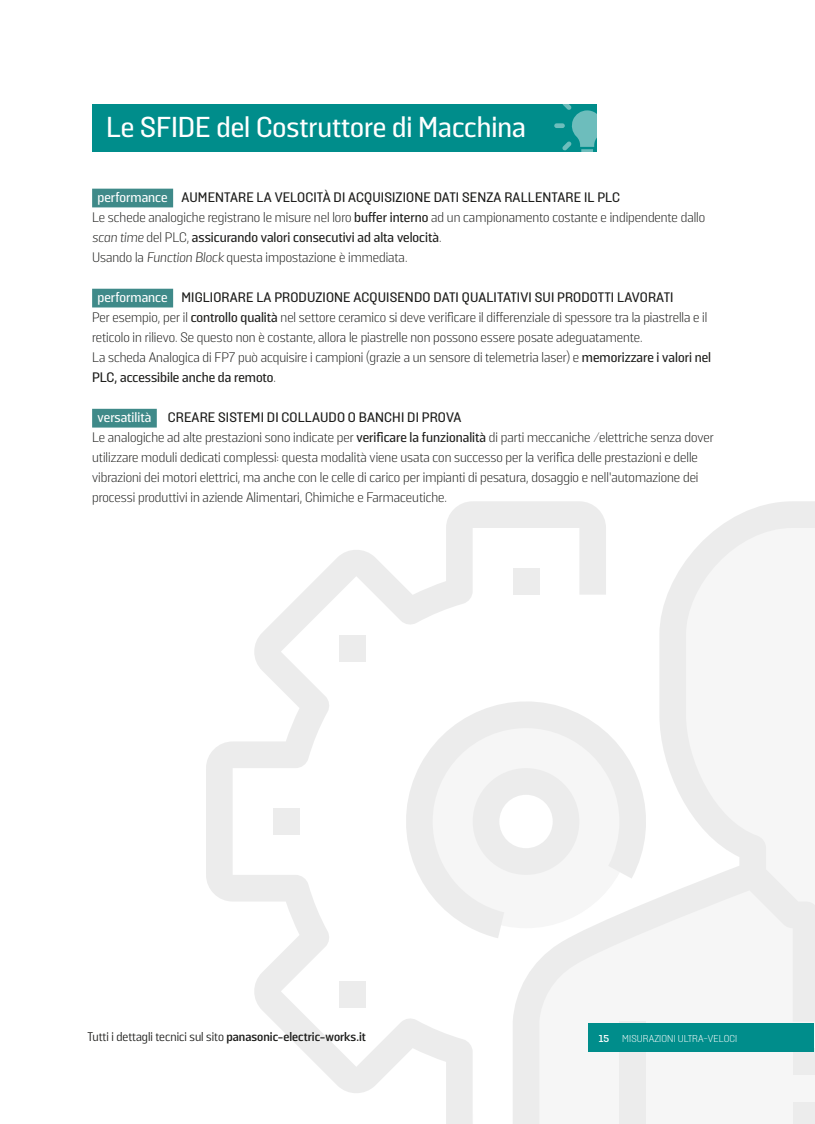
<style>
.page{position:relative;width:815px;height:1124px;background:#fff}
.page>*{position:absolute;margin:0;border:0;box-sizing:border-box;transform-origin:0 0}
.t1{font:500 28.75px "Solido";color:#fff}
.t2{font:300 13.75px/20px "Solido";color:#1d1d1b}
.t3{font:500 13.75px "Solido";letter-spacing:.01em;color:#1d1d1b}
.t4{font:12.5px "Solido";color:#1d1d1b}
.t5{font:300 10px "Solido";letter-spacing:.01em;color:#fff}
.t6{font:700 10px "Solido";color:#fff}
.s1{color:#fff}
.s2{font-weight:500}
.s3{font-weight:300;font-style:italic}
.s4{font-weight:300}
.s5{font-style:italic}
.s6{font-weight:700}
</style>
<div class="page">
<svg style="left:206px;top:501px;width:307px;height:622px"></svg>
<svg style="left:513px;top:501px;width:302px;height:622px;fill:#f6f6f6"></svg>
<div style="left:619px;top:1021px;width:27px;height:102px;background:#ececec"></div>
<svg style="left:389px;top:684px;width:274px;height:254px"></svg>
<div style="left:513px;top:568px;width:26px;height:26px;background:#ececec"></div>
<div style="left:339px;top:981px;width:27px;height:27px;background:#ececec"></div>
<div style="left:339px;top:634px;width:27px;height:27px;background:#ececec"></div>
<div style="left:273px;top:808px;width:26px;height:26px;background:#ececec"></div>
<svg style="left:473px;top:768px;width:106px;height:106px"></svg>
<div style="left:793px;top:1048px;width:22px;height:26px;background:#ececec"></div>
<div style="left:793px;top:1101px;width:22px;height:22px;background:#ececec"></div>
<div style="left:588px;top:1023px;width:226px;height:28px;background:#008d8b"></div>
<div style="left:92px;top:104px;width:505px;height:47px;background:#008d8b"></div>
<div style="left:554px;top:123px;width:11px;height:5px;background:#6dbdbc;border-radius:2px"></div>
<svg style="left:562px;top:104px;width:35px;height:48px"></svg>
<div style="left:92px;top:189px;width:81px;height:18px;background:#3f8a89"></div>
<div style="left:92px;top:289px;width:81px;height:18px;background:#3f8a89"></div>
<div style="left:92px;top:409px;width:65px;height:18px;background:#3f8a89"></div>
<p class="t1" style="left:106px;top:110px;width:421px">Le SFIDE del Costruttore di Macchina</p>
<p class="t3" style="left:98px;top:189px;width:524px"><span class="s1">performance</span> AUMENTARE LA VELOCITÀ DI ACQUISIZIONE DATI SENZA RALLENTARE IL PLC</p>
<p class="t2" style="left:92px;top:207px;width:615px">Le schede analogiche registrano le misure nel loro <span class="s2">buffer interno</span> ad un campionamento costante e indipendente dallo</p>
<p class="t3" style="left:92px;top:229px;width:351px"><span class="s3">scan time</span> <span class="s4">del PLC,</span> assicurando valori consecutivi ad alta velocità<span class="s4">.</span></p>
<p class="t2" style="left:92px;top:247px;width:317px">Usando la <span class="s5">Function Block</span> questa impostazione è immediata.</p>
<p class="t3" style="left:98px;top:289px;width:577px"><span class="s1">performance</span> MIGLIORARE LA PRODUZIONE ACQUISENDO DATI QUALITATIVI SUI PRODOTTI LAVORATI</p>
<p class="t2" style="left:92px;top:307px;width:617px">Per esempio, per il <span class="s2">controllo qualità</span> nel settore ceramico si deve verificare il differenziale di spessore tra la piastrella e il reticolo in rilievo. Se questo non è costante, allora le piastrelle non possono essere posate adeguatamente.</p>
<p class="t2" style="left:92px;top:347px;width:620px">La scheda Analogica di FP7 può acquisire i campioni (grazie a un sensore di telemetria laser) e <span class="s2">memorizzare i valori nel<br>PLC, accessibile anche da remoto</span>.</p>
<p class="t3" style="left:98px;top:409px;width:365px"><span class="s1">versatilità</span> CREARE SISTEMI DI COLLAUDO O BANCHI DI PROVA</p>
<p class="t2" style="left:92px;top:427px;width:623px">Le analogiche ad alte prestazioni sono indicate per <span class="s2">verificare la funzionalità</span> di parti meccaniche /elettriche senza dover utilizzare moduli dedicati complessi: questa modalità viene usata con successo per la verifica delle prestazioni e delle</p>
<p class="t2" style="left:92px;top:467px;width:608px">vibrazioni dei motori elettrici, ma anche con le celle di carico per impianti di pesatura, dosaggio e nell’automazione dei</p>
<p class="t2" style="left:92px;top:487px;width:356px">processi produttivi in aziende Alimentari, Chimiche e Farmaceutiche.</p>
<p class="t4" style="left:88px;top:1029px;width:280px">Tutti i dettagli tecnici sul sito <span class="s6">panasonic-electric-works.it</span></p>
<p class="t6" style="left:599px;top:1032px;width:12px">15</p>
<p class="t5" style="left:622px;top:1032px;width:117px">MISURAZIONI ULTRA-VELOCI</p>
</div>
